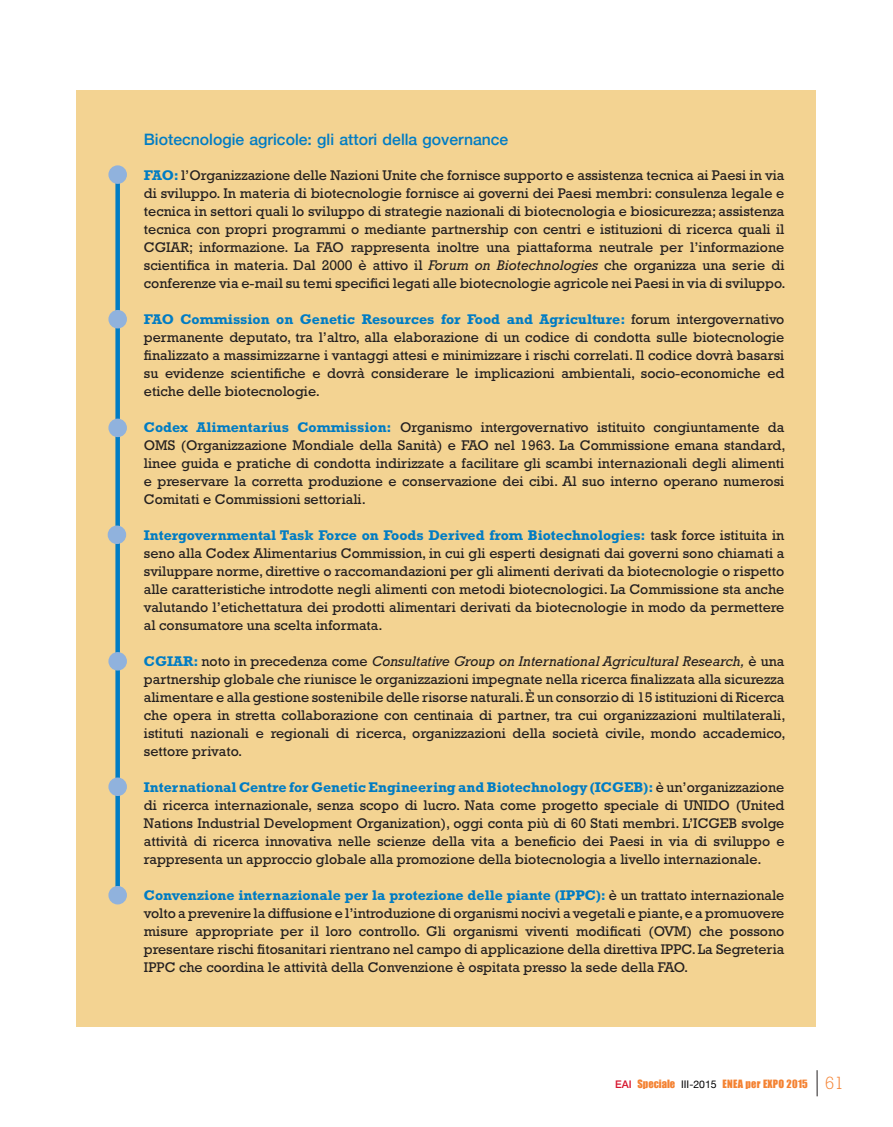
<style>
.page{position:relative;width:893px;height:1127px;background:#fff}
.page>*{position:absolute;margin:0;border:0;box-sizing:border-box;transform-origin:0 0}
.t1{font:500 15.75px "Helvetica Neue";color:#007cc4}
.t2{font:14.25px/18px "Rockwell Std";color:#231f20;text-align:justify}
.t3{font:10.5px "Impact";letter-spacing:.025em;color:#f48232}
.s1{font-weight:700;color:#007cc4}
.s2{font-style:italic}
.s3{font-family:"Helvetica Neue";font-weight:500;color:#d7162e}
.s4{font-family:"Helvetica Neue";color:#000002}
.s5{font-family:"Rockwell Std";font-weight:300;font-size:18px}
</style>
<div class="page">
<svg style="left:817px;top:1070px;width:1px;height:26px"></svg>
<div style="left:77px;top:90px;width:739px;height:936px;background:#f3d392"></div>
<div style="left:115px;top:174px;width:5px;height:721px;background:#007cc4"></div>
<div style="left:109px;top:166px;width:17px;height:17px;background:#90b2dd;border-radius:50%"></div>
<div style="left:108px;top:165px;width:19px;height:19px;border:2px solid #90b2dd;border-radius:50%"></div>
<div style="left:109px;top:311px;width:17px;height:17px;background:#90b2dd;border-radius:50%"></div>
<div style="left:108px;top:310px;width:19px;height:18px;border:2px solid #90b2dd;border-radius:50%"></div>
<div style="left:109px;top:419px;width:17px;height:17px;background:#90b2dd;border-radius:50%"></div>
<div style="left:108px;top:419px;width:19px;height:18px;border:2px solid #90b2dd;border-radius:50%"></div>
<div style="left:108px;top:526px;width:17px;height:17px;background:#90b2dd;border-radius:50%"></div>
<div style="left:108px;top:525px;width:18px;height:19px;border:2px solid #90b2dd;border-radius:50%"></div>
<div style="left:109px;top:653px;width:17px;height:17px;background:#90b2dd;border-radius:50%"></div>
<div style="left:108px;top:652px;width:19px;height:18px;border:2px solid #90b2dd;border-radius:50%"></div>
<div style="left:109px;top:778px;width:17px;height:17px;background:#90b2dd;border-radius:50%"></div>
<div style="left:108px;top:777px;width:19px;height:19px;border:2px solid #90b2dd;border-radius:50%"></div>
<div style="left:109px;top:887px;width:17px;height:17px;background:#90b2dd;border-radius:50%"></div>
<div style="left:108px;top:886px;width:19px;height:18px;border:2px solid #90b2dd;border-radius:50%"></div>
<p class="t1" style="left:144px;top:127px;width:366px">Biotecnologie agricole: gli attori della governance</p>
<p class="t2" style="left:144px;top:166px;width:643px"><span class="s1">FAO:</span>l’Organizzazione delle Nazioni Unite che fornisce supporto e assistenza tecnica ai Paesi in via di sviluppo. In materia di biotecnologie fornisce ai governi dei Paesi membri: consulenza legale e tecnica in settori quali lo sviluppo di strategie nazionali di biotecnologia e biosicurezza; assistenza tecnica con propri programmi o mediante partnership con centri e istituzioni di ricerca quali il CGIAR; informazione. La FAO rappresenta inoltre una piattaforma neutrale per l’informazione scientifica in materia. Dal 2000 è attivo il <span class="s2">Forum on Biotechnologies</span> che organizza una serie di conferenze via e-mail su temi specifici legati alle biotecnologie agricole nei Paesi in via di sviluppo.</p>
<p class="t2" style="left:144px;top:310px;width:642px"><span class="s1">FAO Commission on Genetic Resources for Food and Agriculture:</span> forum intergovernativo permanente deputato, tra l’altro, alla elaborazione di un codice di condotta sulle biotecnologie finalizzato a massimizzarne i vantaggi attesi e minimizzare i rischi correlati. Il codice dovrà basarsi su evidenze scientifiche e dovrà considerare le implicazioni ambientali, socio-economiche ed etiche delle biotecnologie.</p>
<p class="t2" style="left:144px;top:418px;width:643px"><span class="s1">Codex Alimentarius Commission:</span> Organismo intergovernativo istituito congiuntamente da OMS (Organizzazione Mondiale della Sanità) e FAO nel 1963. La Commissione emana standard, linee guida e pratiche di condotta indirizzate a facilitare gli scambi internazionali degli alimenti e preservare la corretta produzione e conservazione dei cibi. Al suo interno operano numerosi Comitati e Commissioni settoriali.</p>
<p class="t2" style="left:144px;top:526px;width:642px"><span class="s1">Intergovernmental Task Force on Foods Derived from Biotechnologies:</span> task force istituita in seno alla Codex Alimentarius Commission, in cui gli esperti designati dai governi sono chiamati a sviluppare norme, direttive o raccomandazioni per gli alimenti derivati da biotecnologie o rispetto alle caratteristiche introdotte negli alimenti con metodi biotecnologici. La Commissione sta anche valutando l’etichettatura dei prodotti alimentari derivati da biotecnologie in modo da permettere al consumatore una scelta informata.</p>
<p class="t2" style="left:144px;top:652px;width:643px"><span class="s1">CGIAR:</span> noto in precedenza come <span class="s2">Consultative Group on International Agricultural Research,</span> è una partnership globale che riunisce le organizzazioni impegnate nella ricerca finalizzata alla sicurezza alimentare e alla gestione sostenibile delle risorse naturali. È un consorzio di 15 istituzioni di Ricerca che opera in stretta collaborazione con centinaia di partner, tra cui organizzazioni multilaterali, istituti nazionali e regionali di ricerca, organizzazioni della società civile, mondo accademico, settore privato.</p>
<p class="t2" style="left:144px;top:778px;width:642px"><span class="s1">International Centre for Genetic Engineering and Biotechnology (ICGEB):</span> è un’organizzazione di ricerca internazionale, senza scopo di lucro. Nata come progetto speciale di UNIDO (United Nations Industrial Development Organization), oggi conta più di 60 Stati membri. L’ICGEB svolge attività di ricerca innovativa nelle scienze della vita a beneficio dei Paesi in via di sviluppo e rappresenta un approccio globale alla promozione della biotecnologia a livello internazionale.</p>
<p class="t2" style="left:144px;top:886px;width:642px"><span class="s1">Convenzione internazionale per la protezione delle piante (IPPC):</span> è un trattato internazionale volto a prevenire la diffusione e l’introduzione di organismi nocivi a vegetali e piante, e a promuovere misure appropriate per il loro controllo. Gli organismi viventi modificati (OVM) che possono presentare rischi fitosanitari rientrano nel campo di applicazione della direttiva IPPC. La Segreteria IPPC che coordina le attività della Convenzione è ospitata presso la sede della FAO.</p>
<p class="t3" style="left:615px;top:1076px;width:230px"><span class="s3">EAI</span> Speciale <span class="s4">III-2015</span> ENEA per EXPO 2015 <span class="s5">61</span></p>
</div>
